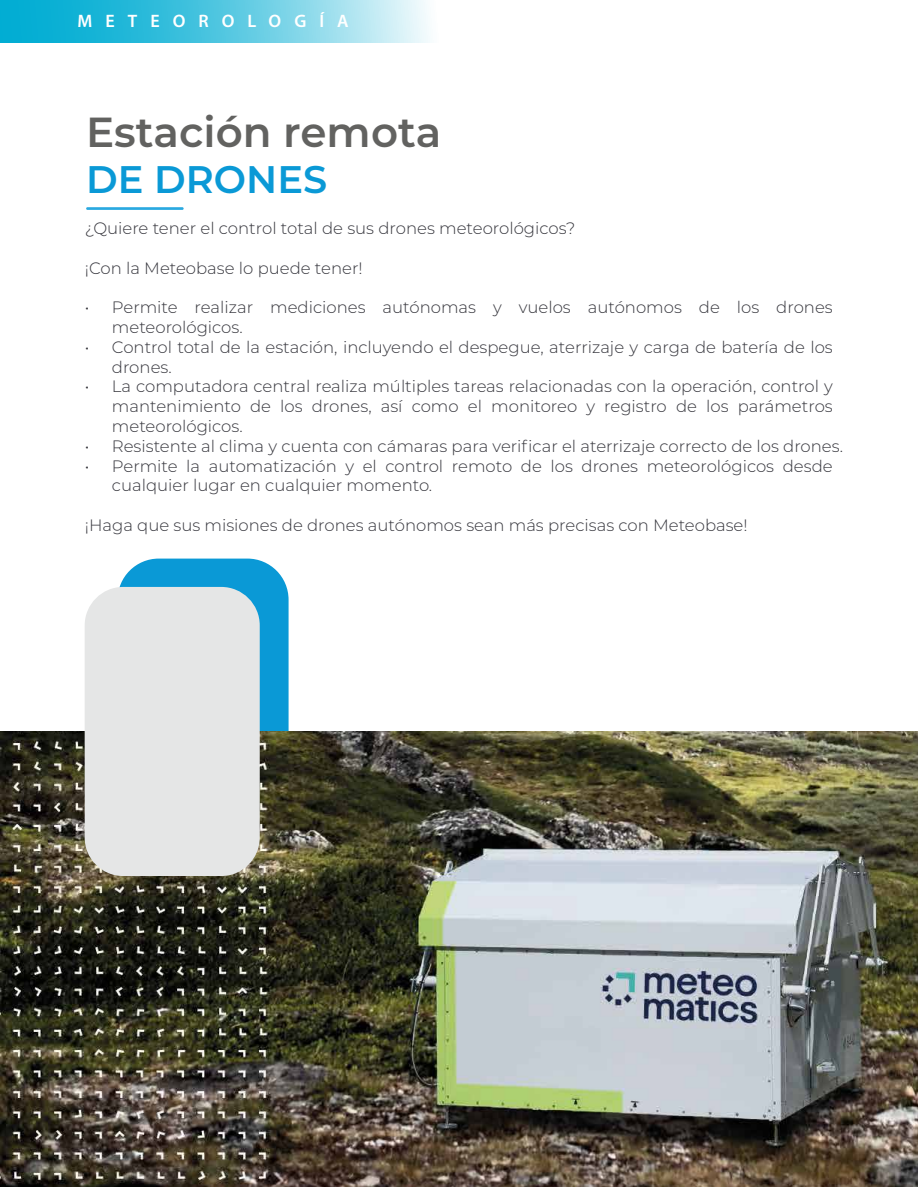
<style>
.page{position:relative;width:918px;height:1188px;background:#fff}
.page>*{position:absolute;margin:0;border:0;box-sizing:border-box;transform-origin:0 0}
.t1{font:600 42px "Montserrat";color:#626260}
.t2{font:600 38.4px "Montserrat";color:#0a99d6}
.t3{font:600 18px "Myriad Pro";letter-spacing:.72em;color:#fff}
.t4{font:300 16.5px/19.8px "Montserrat";color:#36363d}
</style>
<div class="page">
<div style="left:118px;top:559px;width:171px;height:282px;background:#0a99d6;border-radius:41px"></div>
<img style="left:0;top:731px;width:918px;height:455px">
<svg style="left:0;top:0;width:430px;height:42px;background:#5ccae2"></svg>
<hr style="left:86px;top:207px;width:98px;height:3px;background:#2aa9e0">
<div style="left:85px;top:587px;width:175px;height:289px;background:#e5e6e6;border-radius:38px"></div>
<p class="t3" style="left:78px;top:10px;width:273px">METEOROLOGÍA</p>
<h1 class="t1" style="left:86px;top:102px;width:357px">Estación remota</h1>
<h2 class="t2" style="left:86px;top:152px;width:243px">DE DRONES</h2>
<p class="t4" style="left:85px;top:218px;width:492px">¿Quiere tener el control total de sus drones meteorológicos?</p>
<p class="t4" style="left:85px;top:257px;width:279px">¡Con la Meteobase lo puede tener!</p>
<p class="t4" style="left:112px;top:297px;width:722px;text-indent:-27px">• Permite realizar mediciones autónomas y vuelos autónomos de los drones meteorológicos.</p>
<p class="t4" style="left:112px;top:337px;width:722px;text-indent:-27px">• Control total de la estación, incluyendo el despegue, aterrizaje y carga de batería de los drones.</p>
<p class="t4" style="left:112px;top:376px;width:722px;text-align:justify;text-indent:-27px">• La computadora central realiza múltiples tareas relacionadas con la operación, control y mantenimiento de los drones, así como el monitoreo y registro de los parámetros meteorológicos.</p>
<p class="t4" style="left:85px;top:436px;width:760px">• Resistente al clima y cuenta con cámaras para verificar el aterrizaje correcto de los drones.</p>
<p class="t4" style="left:112px;top:455px;width:722px;text-indent:-27px">• Permite la automatización y el control remoto de los drones meteorológicos desde cualquier lugar en cualquier momento.</p>
<p class="t4" style="left:85px;top:515px;width:664px">¡Haga que sus misiones de drones autónomos sean más precisas con Meteobase!</p>
</div>
